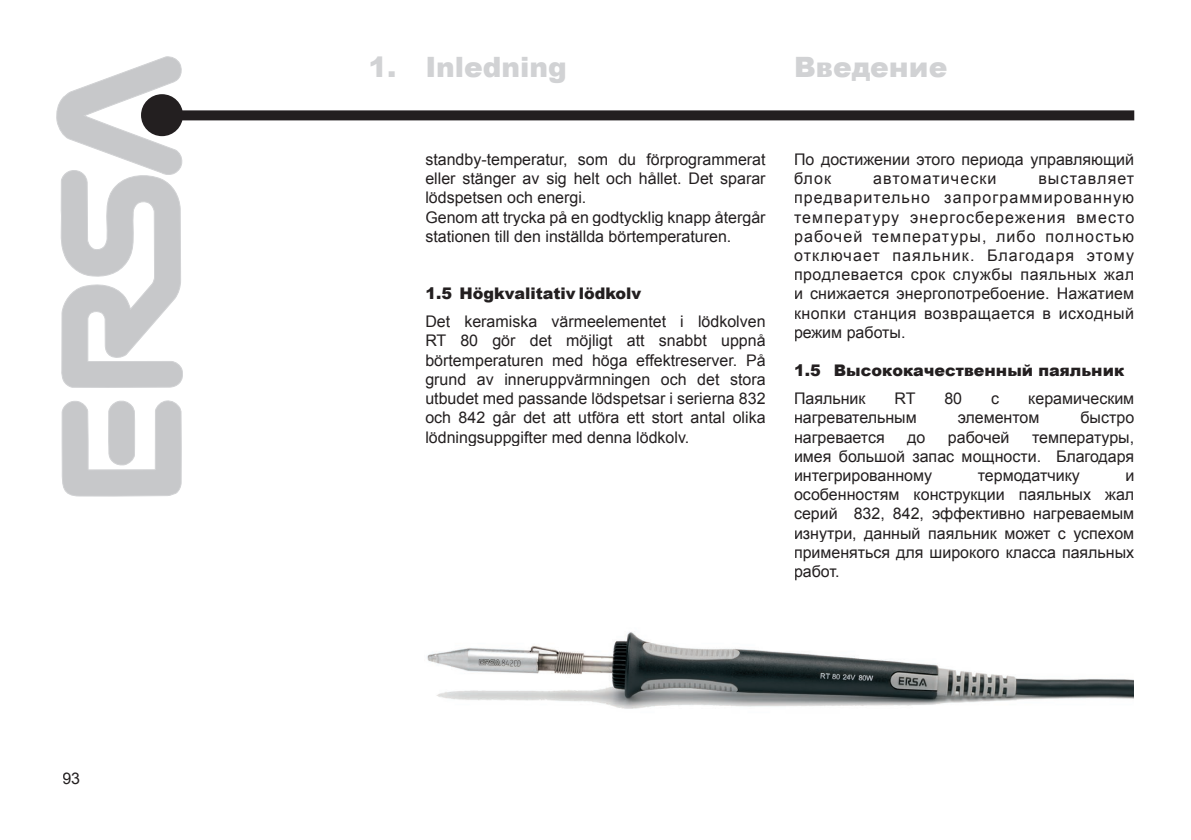
<style>
.page{position:relative;width:1191px;height:840px;background:#fff}
.page>*{position:absolute;margin:0;border:0;box-sizing:border-box;transform-origin:0 0}
.t1{font:900 28px "Arial";color:#d1d2d4}
.t2{font:16px/19.2px "Arial";color:#231f20;text-align:justify}
.t3{font:900 16px "Arial";color:#231f20}
.t4{font:16px "Arial";letter-spacing:.07em;color:#231f20}
</style>
<div class="page">
<svg style="left:57px;top:57px;width:126px;height:331px"></svg>
<svg style="left:61px;top:400px;width:121px;height:96px"></svg>
<div style="left:181px;top:110px;width:953px;height:10px;background:#231f20"></div>
<div style="left:141px;top:94px;width:42px;height:42px;background:#231f20;border-radius:50%"></div>
<img style="left:427px;top:632px;width:706px;height:77px">
<p class="t2" style="left:62px;top:768px;width:19px">93</p>
<h1 class="t1" style="left:368px;top:46px;width:200px">1. Inledning</h1>
<h1 class="t1" style="left:794px;top:46px;width:155px">Введение</h1>
<p class="t2" style="left:425px;top:150px;width:342px;text-align:left">standby-temperatur, som du förprogrammerat eller stänger av sig helt och hållet. Det sparar lödspetsen och energi.<br>Genom att trycka på en godtycklig knapp återgår stationen till den inställda börtemperaturen.</p>
<p class="t3" style="left:425px;top:282px;width:217px">1.5 Högkvalitativ lödkolv</p>
<p class="t2" style="left:425px;top:312px;width:342px">Det keramiska värmeelementet i lödkolven RT 80 gör det möjligt att snabbt uppnå börtemperaturen med höga effektreserver. På grund av inneruppvärmningen och det stora utbudet med passande lödspetsar i serierna 832 och 842 går det att utföra ett stort antal olika lödningsuppgifter med denna lödkolv.</p>
<p class="t2" style="left:794px;top:150px;width:342px">По достижении этого периода управляющий блок</p>
<p class="t2" style="left:794px;top:169px;width:342px;text-indent:244px">выставляет предварительно запрограммированную температуру энергосбережения вместо рабочей температуры, либо полностью отключает паяльник. Благодаря этому продлевается срок службы паяльных жал и снижается энергопотребоение. Нажатием кнопки станция возвращается в исходный режим работы.</p>
<p class="t3" style="left:794px;top:359px;width:332px">1.5 Высококачественный паяльник</p>
<p class="t2" style="left:794px;top:389px;width:73px">Паяльник</p>
<p class="t2" style="left:894px;top:389px;width:23px">RT</p>
<p class="t2" style="left:944px;top:389px;width:19px">80</p>
<p class="t2" style="left:991px;top:389px;width:9px">с</p>
<p class="t2" style="left:1028px;top:389px;width:108px">керамическим</p>
<p class="t2" style="left:794px;top:408px;width:124px">нагревательным</p>
<p class="t2" style="left:957px;top:408px;width:83px">элементом</p>
<p class="t2" style="left:1080px;top:408px;width:55px">быстро</p>
<p class="t2" style="left:794px;top:427px;width:92px">нагревается</p>
<p class="t2" style="left:907px;top:427px;width:20px">до</p>
<p class="t2" style="left:948px;top:427px;width:63px">рабочей</p>
<p class="t4" style="left:873px;top:168px;width:125px">автоматически</p>
<p class="t2" style="left:794px;top:427px;width:342px;text-indent:238px">температуры, имея большой запас мощности. Благодаря интегрированному</p>
<p class="t2" style="left:977px;top:465px;width:104px">термодатчику</p>
<p class="t2" style="left:794px;top:465px;width:342px;text-indent:331px">и особенностям конструкции паяльных жал серий 832, 842, эффективно нагреваемым изнутри, данный паяльник может с успехом применяться для широкого класса паяльных работ.</p>
</div>
